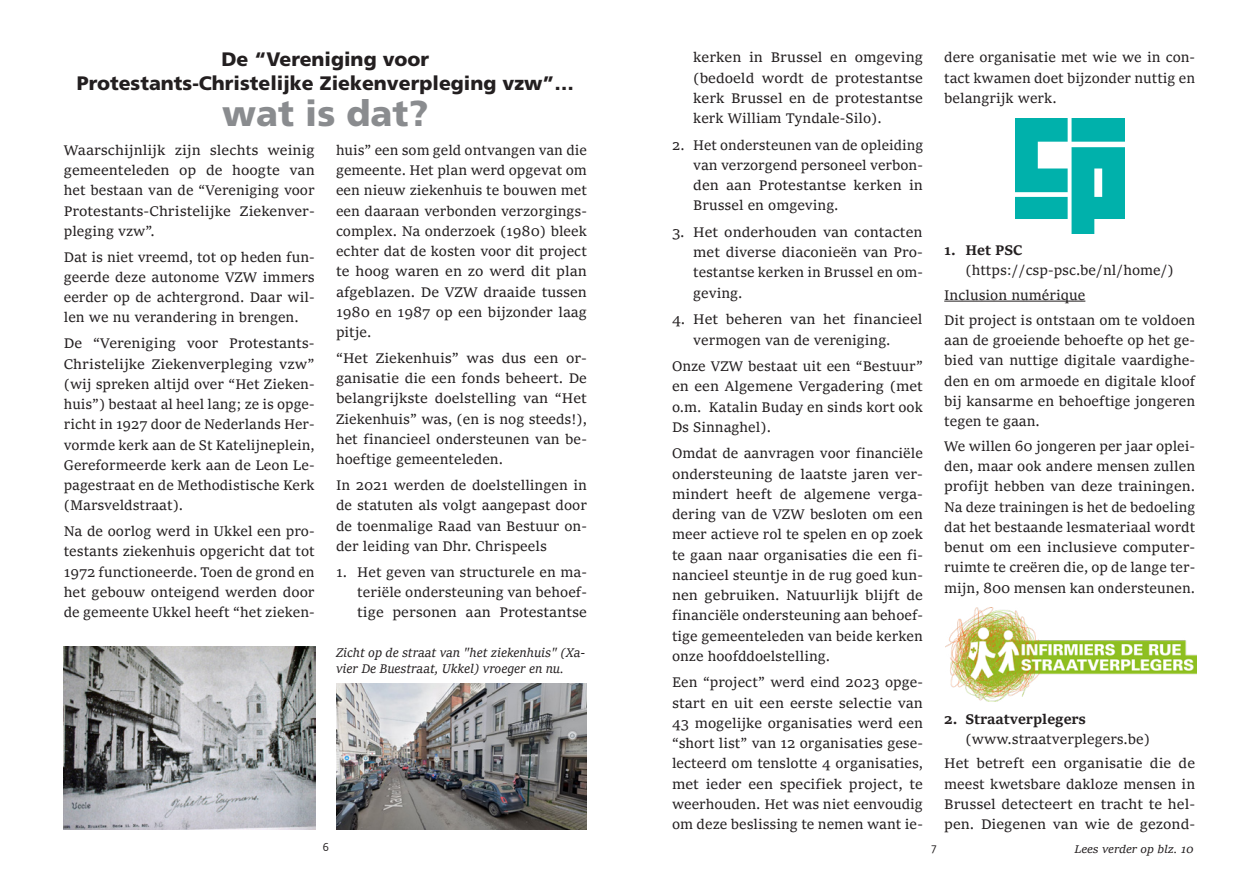
<style>
.page{position:relative;width:1259px;height:893px;background:#fff}
.page>*{position:absolute;margin:0;border:0;box-sizing:border-box;transform-origin:0 0}
._005-Tussentitel{font:900 36px "Frutiger LT Std";color:#8a8c8f}
._005-Tussentitel-2{font:900 19.5px/24px "Frutiger LT Std";color:#231f20;text-align:center}
._000-Body{font:15px/20.2px "Sitka Text";color:#231f20;text-align:justify}
._000-Body-2{font:15px/20.2px "Sitka Text";color:#231f20;text-align:justify;scale:.96 1}
._000-Body-3{font:15px/20.2px "Sitka Text";color:#231f20;text-align:justify;scale:.95 1}
._010-Signature{font:italic 13.5px/16.2px "Sitka Text";color:#231f20;scale:.92 1}
._010-Signature-2{font:italic 12px "Sitka Text";color:#231f20}
.t1{font:12px "Corbel";color:#231f20}
.s1{font-weight:700}
</style>
<div class="page">
<hr style="left:944px;top:301px;width:141px;height:1px;background:#231f20">
<img style="left:1015px;top:119px;width:109px;height:115px">
<img style="left:945px;top:608px;width:251px;height:94px">
<img style="left:64px;top:646px;width:252px;height:183px">
<img style="left:336px;top:684px;width:251px;height:145px">
<p class="_005-Tussentitel-2" style="left:77px;top:47px;width:499px">De “Vereniging voor<br>Protestants-Christelijke Ziekenverpleging vzw”…</p>
<p class="_005-Tussentitel" style="left:222px;top:92px;width:208px">wat is dat?</p>
<p class="_000-Body" style="left:64px;top:139px;width:252px">Waarschijnlijk zijn slechts weinig gemeenteleden op de hoogte van het bestaan van de “Vereniging voor Protestants-Christelijke Ziekenver&shy;pleging vzw”.</p>
<p class="_000-Body" style="left:64px;top:246px;width:252px">Dat is niet vreemd, tot op heden fun&shy;geerde deze autonome VZW immers eerder op de achtergrond. Daar wil&shy;len we nu verandering in brengen.</p>
<p class="_000-Body" style="left:64px;top:332px;width:252px">De “Vereniging voor Protestants-Christelijke Ziekenverpleging vzw” (wij spreken altijd over “Het Zieken&shy;huis”) bestaat al heel lang; ze is opge&shy;richt in 1927 door de Nederlands Her&shy;vormde kerk aan de St Katelijneplein, Gereformeerde kerk aan de Leon Le&shy;pagestraat en de Methodistische Kerk (Marsveldstraat).</p>
<p class="_000-Body" style="left:64px;top:520px;width:252px">Na de oorlog werd in Ukkel een pro&shy;testants ziekenhuis opgericht dat tot 1972 functioneerde. Toen de grond en het gebouw onteigend werden door de gemeente Ukkel heeft “het zieken-</p>
<p class="_000-Body-2" style="left:336px;top:139px;width:263px">huis” een som geld ontvangen van die gemeente. Het plan werd opgevat om een nieuw ziekenhuis te bouwen met een daaraan verbonden verzorgings&shy;complex. Na onderzoek (1980) bleek echter dat de kosten voor dit project te hoog waren en zo werd dit plan afgeblazen. De VZW draaide tussen 1980 en 1987 op een bijzonder laag pitje.</p>
<p class="_000-Body" style="left:336px;top:347px;width:252px">“Het Ziekenhuis” was dus een or&shy;ganisatie die een fonds beheert. De belangrijkste doelstelling van “Het Ziekenhuis” was, (en is nog steeds!), het financieel ondersteunen van be&shy;hoeftige gemeenteleden.</p>
<p class="_000-Body" style="left:336px;top:474px;width:252px">In 2021 werden de doelstellingen in de statuten als volgt aangepast door de toenmalige Raad van Bestuur on&shy;der leiding van Dhr. Chrispeels</p>
<p class="_000-Body" style="left:357px;top:561px;width:231px;text-indent:-21px">1. Het geven van structurele en ma&shy;teriële ondersteuning van behoef&shy;tige personen aan Protestantse</p>
<p class="_010-Signature" style="left:336px;top:643px;width:272px">Zicht op de straat van "het ziekenhuis" (Xa&shy;vier De Buestraat, Ukkel) vroeger en nu.</p>
<p class="_000-Body" style="left:693px;top:46px;width:231px">kerken in Brussel en omgeving (bedoeld wordt de protestantse kerk Brussel en de protestantse kerk William Tyndale-Silo).</p>
<p class="_000-Body-3" style="left:693px;top:134px;width:243px;text-indent:-21px">2. Het ondersteunen van de opleiding van verzorgend personeel verbon&shy;den aan Protestantse kerken in Brussel en omgeving.</p>
<p class="_000-Body" style="left:693px;top:221px;width:231px;text-indent:-21px">3. Het onderhouden van contacten met diverse diaconieën van Pro&shy;testantse kerken in Brussel en om&shy;geving.</p>
<p class="_000-Body" style="left:693px;top:308px;width:231px;text-indent:-21px">4. Het beheren van het financieel vermogen van de vereniging.</p>
<p class="_000-Body" style="left:672px;top:355px;width:252px">Onze VZW bestaat uit een “Bestuur” en een Algemene Vergadering (met o.m. Katalin Buday en sinds kort ook Ds Sinnaghel).</p>
<p class="_000-Body" style="left:672px;top:442px;width:252px">Omdat de aanvragen voor financiële ondersteuning de laatste jaren ver&shy;mindert heeft de algemene verga&shy;dering van de VZW besloten om een meer actieve rol te spelen en op zoek te gaan naar organisaties die een fi&shy;nancieel steuntje in de rug goed kun&shy;nen gebruiken. Natuurlijk blijft de financiële ondersteuning aan behoef&shy;tige gemeenteleden van beide kerken onze hoofddoelstelling.</p>
<p class="_000-Body" style="left:672px;top:671px;width:252px">Een “project” werd eind 2023 opge&shy;start en uit een eerste selectie van 43 mogelijke organisaties werd een “short list” van 12 organisaties gese&shy;lecteerd om tenslotte 4 organisaties, met ieder een specifiek project, te weerhouden. Het was niet eenvoudig om deze beslissing te nemen want ie-</p>
<p class="_000-Body" style="left:944px;top:46px;width:252px">dere organisatie met wie we in con&shy;tact kwamen doet bijzonder nuttig en belangrijk werk.</p>
<p class="_000-Body" style="left:965px;top:239px;width:210px;text-indent:-21px"><span class="s1">1. Het PSC </span>(https://csp-psc.be/nl/home/)</p>
<p class="_000-Body" style="left:944px;top:284px;width:143px">Inclusion numérique</p>
<p class="_000-Body" style="left:944px;top:309px;width:252px">Dit project is ontstaan om te voldoen aan de groeiende behoefte op het ge&shy;bied van nuttige digitale vaardighe&shy;den en om armoede en digitale kloof bij kansarme en behoeftige jongeren tegen te gaan.</p>
<p class="_000-Body" style="left:944px;top:435px;width:252px">We willen 60 jongeren per jaar oplei&shy;den, maar ook andere mensen zullen profijt hebben van deze trainingen.<br>Na deze trainingen is het de bedoeling dat het bestaande lesmateriaal wordt benut om een inclusieve computer&shy;ruimte te creëren die, op de lange ter&shy;mijn, 800 mensen kan ondersteunen.</p>
<p class="_000-Body" style="left:965px;top:707px;width:186px;text-indent:-21px"><span class="s1">2. Straatverplegers </span>(www.straatverplegers.be)</p>
<p class="_000-Body" style="left:944px;top:752px;width:252px">Het betreft een organisatie die de meest kwetsbare dakloze mensen in Brussel detecteert en tracht te hel&shy;pen. Diegenen van wie de gezond-</p>
<p class="t1" style="left:323px;top:839px;width:8px">6</p>
<p class="t1" style="left:931px;top:839px;width:7px">7</p>
<p class="_010-Signature-2" style="left:1074px;top:839px;width:121px">Lees verder op blz. 10</p>
</div>
